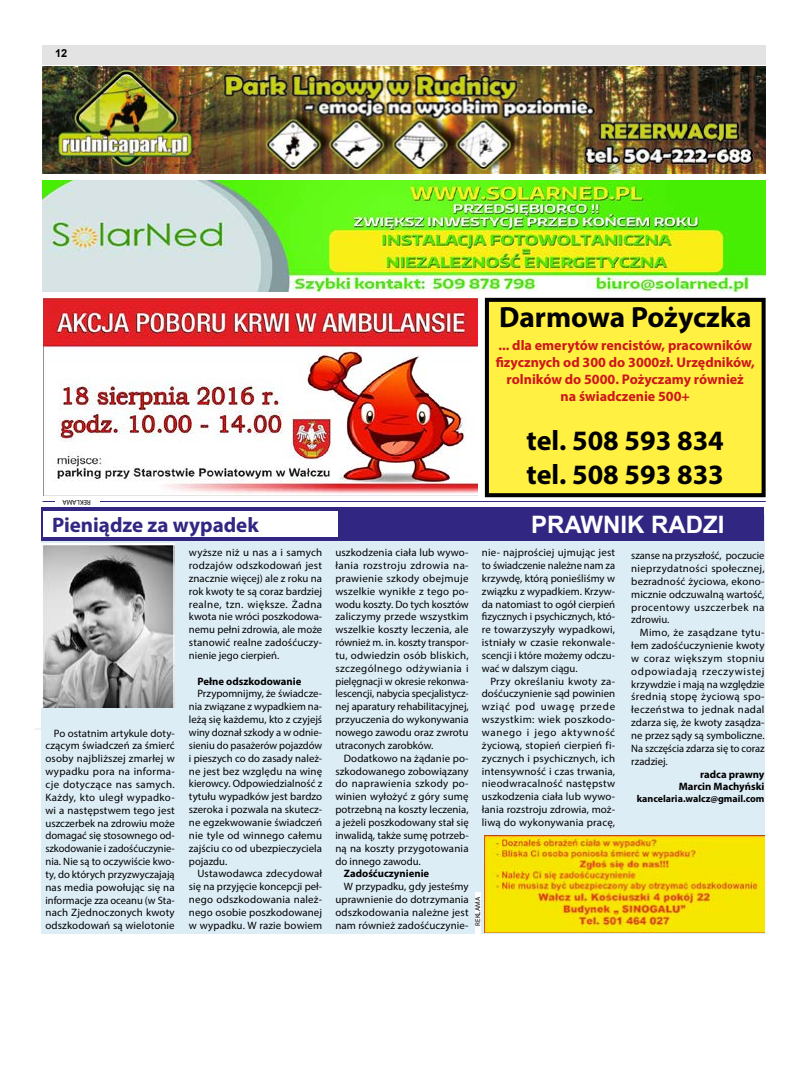
<style>
.page{position:relative;width:794px;height:1092px;background:#fff}
.page>*{position:absolute;margin:0;border:0;box-sizing:border-box;transform-origin:0 0}
.t1{font:700 29.3px "Myriad Pro";color:#000}
.t2{font:700 28.1px/33.7px "Myriad Pro";color:#000}
.t3{font:700 24px "Arial";color:#fff}
.t4{font:700 21px "Myriad Pro";color:#312783}
.t5{font:700 14.1px/16.9px "Myriad Pro";color:#cd171a;text-align:center}
.t6{font:700 11px "Arial";color:#000}
.t7{font:10.7px/12.8px "Myriad Pro";letter-spacing:.005em;color:#000;text-align:justify}
.t8{font:700 10.7px/12.8px "Myriad Pro";color:#000;text-align:right}
.t9{font:700 10px "Myriad Pro";color:#000}
.t10{font:7px "Myriad Pro";color:#000}
</style>
<div class="page">
<div style="left:43px;top:45px;width:722px;height:19px;background:#e3e3e3"></div>
<img style="left:42px;top:180px;width:724px;height:112px">
<img style="left:43px;top:67px;width:722px;height:106px">
<div style="left:487px;top:300px;width:276px;height:195px;background:#fff042"></div>
<div style="left:485px;top:298px;width:280px;height:199px;border:4px solid #000"></div>
<hr style="left:35px;top:728px;width:722px;height:1px;background:#e3e3e3">
<div style="left:41px;top:514px;width:723px;height:419px;background:#ddedf6"></div>
<div style="left:42px;top:507px;width:722px;height:34px;background:#312783"></div>
<div style="left:43px;top:511px;width:295px;height:26px;background:#fff"></div>
<img style="left:41px;top:544px;width:134px;height:164px">
<img style="left:484px;top:835px;width:280px;height:97px">
<div style="left:475px;top:892px;width:5px;height:41px;background:#fff"></div>
<img style="left:43px;top:298px;width:435px;height:197px">
<hr style="left:43px;top:501px;width:723px;height:1px;background:#312783">
<div style="left:55px;top:497px;width:44px;height:7px;background:#fff"></div>
<p class="t6" style="left:55px;top:46px;width:14px">12</p>
<p class="t10" style="left:91px;top:506px;width:30px;rotate:-180deg">REKLAMA</p>
<h1 class="t1" style="left:499px;top:298px;width:254px">Darmowa Pożyczka</h1>
<h3 class="t5" style="left:495px;top:336px;width:261px">... dla emerytów rencistów, pracowników fizycznych od 300 do 3000zł. Urzędników, rolników do 5000. Pożyczamy również<br>na świadczenie 500+</h3>
<h2 class="t2" style="left:526px;top:422px;width:199px">tel. 508 593 834 tel. 508 593 833</h2>
<h3 class="t4" style="left:52px;top:511px;width:208px">Pieniądze za wypadek</h3>
<h3 class="t3" style="left:531px;top:508px;width:195px">PRAWNIK RADZI</h3>
<p class="t7" style="left:45px;top:726px;width:131px;text-indent:9px">Po ostatnim artykule doty&shy;czącym świadczeń za śmierć osoby najbliższej zmarłej w wypadku pora na informa&shy;cje dotyczące nas samych.<br>Każdy, kto uległ wypadko&shy;wi a następstwem tego jest uszczerbek na zdrowiu może domagać się stosownego od&shy;szkodowanie i zadośćuczynie&shy;nia. Nie są to oczywiście kwo&shy;ty, do których przyzwyczajają nas media powołując się na informacje zza oceanu (w Sta&shy;nach Zjednoczonych kwoty odszkodowań są wielotonie</p>
<p class="t7" style="left:189px;top:546px;width:135px">wyższe niż u nas a i samych rodzajów odszkodowań jest znacznie więcej) ale z roku na rok kwoty te są coraz bardziej realne, tzn. większe. Żadna kwota nie wróci poszkodowa&shy;nemu pełni zdrowia, ale może stanowić realne zadośćuczy&shy;nienie jego cierpień.</p>
<p class="t8" style="left:197px;top:674px;width:105px">Pełne odszkodowanie</p>
<p class="t7" style="left:189px;top:687px;width:135px;text-indent:9px">Przypomnijmy, że świadcze&shy;nia związane z wypadkiem na&shy;leżą się każdemu, kto z czyjejś winy doznał szkody a w odnie&shy;sieniu do pasażerów pojazdów i pieszych co do zasady należ&shy;ne jest bez względu na winę kierowcy. Odpowiedzialność z tytułu wypadków jest bardzo szeroka i pozwala na skutecz&shy;ne egzekwowanie świadczeń nie tyle od winnego całemu zajściu co od ubezpieczyciela pojazdu.</p>
<p class="t7" style="left:189px;top:867px;width:135px;text-indent:9px">Ustawodawca zdecydował się na przyjęcie koncepcji peł&shy;nego odszkodowania należ&shy;nego osobie poszkodowanej w wypadku. W razie bowiem</p>
<p class="t7" style="left:335px;top:546px;width:135px">uszkodzenia ciała lub wywo&shy;łania rozstroju zdrowia na&shy;prawienie szkody obejmuje wszelkie wynikłe z tego po&shy;wodu koszty. Do tych kosztów zaliczymy przede wszystkim wszelkie koszty leczenia, ale również m. in. koszty transpor&shy;tu, odwiedzin osób bliskich, szczególnego odżywiania i pielęgnacji w okresie rekonwa&shy;lescencji, nabycia specjalistycz&shy;nej aparatury rehabilitacyjnej, przyuczenia do wykonywania nowego zawodu oraz zwrotu utraconych zarobków.</p>
<p class="t7" style="left:335px;top:751px;width:135px;text-indent:9px">Dodatkowo na żądanie po&shy;szkodowanego zobowiązany do naprawienia szkody po&shy;winien wyłożyć z góry sumę potrzebną na koszty leczenia, a jeżeli poszkodowany stał się inwalidą, także sumę potrzeb&shy;ną na koszty przygotowania do innego zawodu.</p>
<p class="t8" style="left:344px;top:866px;width:87px">Zadośćuczynienie</p>
<p class="t7" style="left:335px;top:880px;width:135px;text-indent:9px">W przypadku, gdy jesteśmy uprawnienie do dotrzymania odszkodowania należne jest nam również zadośćuczynie-</p>
<p class="t7" style="left:482px;top:546px;width:135px">nie- najprościej ujmując jest to świadczenie należne nam za krzywdę, którą ponieśliśmy w związku z wypadkiem. Krzyw&shy;da natomiast to ogół cierpień fizycznych i psychicznych, któ&shy;re towarzyszyły wypadkowi, istniały w czasie rekonwale&shy;scencji i które możemy odczu&shy;wać w dalszym ciągu.</p>
<p class="t7" style="left:482px;top:674px;width:135px;text-indent:9px">Przy określaniu kwoty za&shy;dośćuczynienie sąd powinien wziąć pod uwagę przede wszystkim: wiek poszkodo&shy;wanego i jego aktywność życiową, stopień cierpień fi&shy;zycznych i psychicznych, ich intensywność i czas trwania, nieodwracalność następstw uszkodzenia ciała lub wywo&shy;łania rozstroju zdrowia, moż&shy;liwą do wykonywania pracę,</p>
<p class="t10" style="left:473px;top:925px;width:30px;rotate:-90deg">REKLAMA</p>
<p class="t7" style="left:631px;top:549px;width:135px">szanse na przyszłość, poczucie nieprzydatności społecznej, bezradność życiowa, ekono&shy;micznie odczuwalną wartość, procentowy uszczerbek na zdrowiu.</p>
<p class="t7" style="left:631px;top:626px;width:135px;text-indent:9px">Mimo, że zasądzane tytu&shy;łem zadośćuczynienie kwoty w coraz większym stopniu odpowiadają rzeczywistej krzywdzie i mają na względzie średnią stopę życiową spo&shy;łeczeństwa to jednak nadal zdarza się, że kwoty zasądza&shy;ne przez sądy są symboliczne.<br>Na szczęścia zdarza się to coraz rzadziej.</p>
<p class="t8" style="left:678px;top:767px;width:87px">radca prawny<br>Marcin Machyński</p>
<p class="t9" style="left:637px;top:792px;width:129px">kancelaria.walcz@gmail.com</p>
</div>
